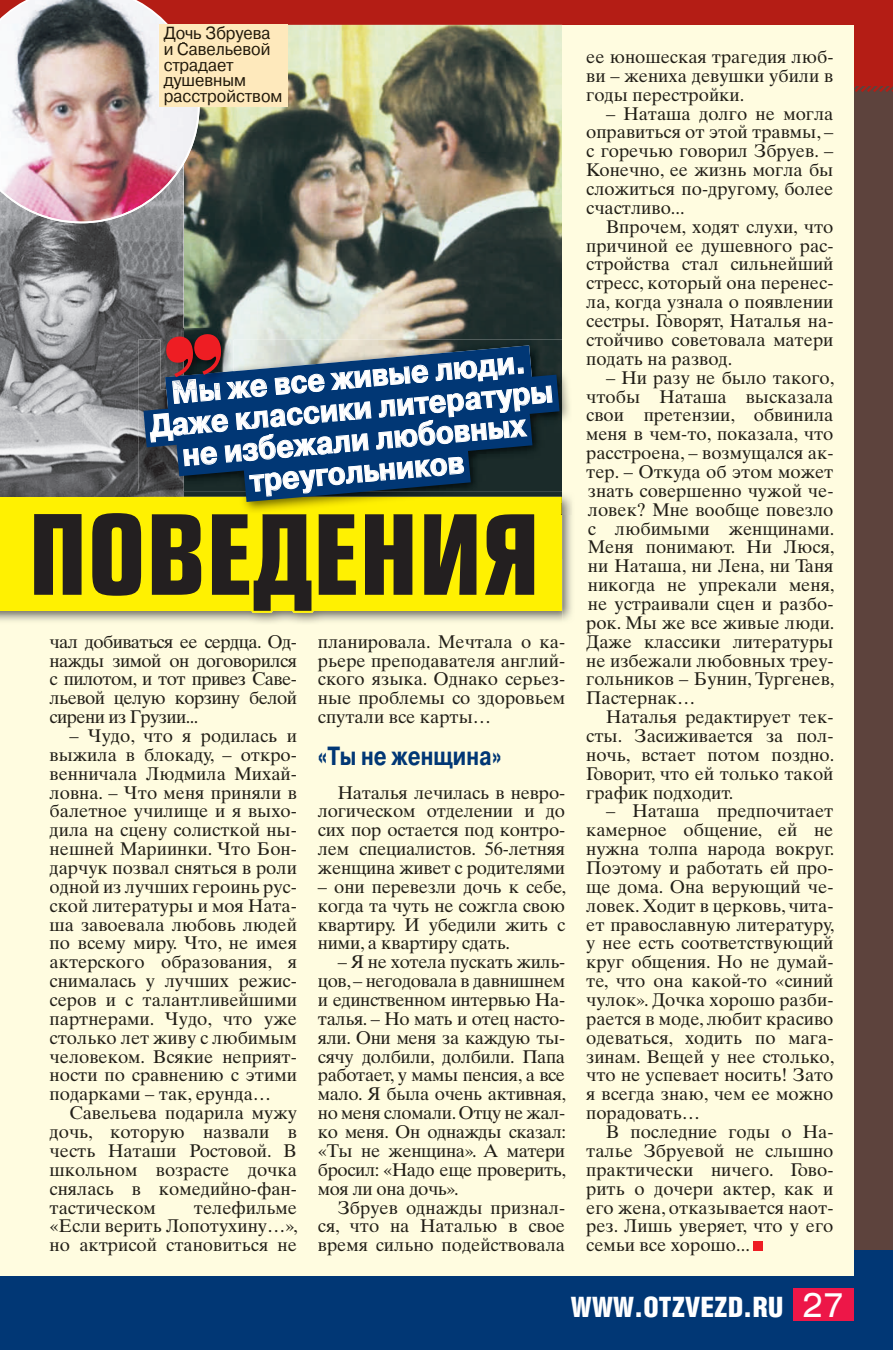
<style>
.page{position:relative;width:893px;height:1350px;background:#fff}
.page>*{position:absolute;margin:0;border:0;box-sizing:border-box;transform-origin:0 0}
.t1{font:700 107.62px "Europe Cond";color:#231f20}
.t2{font:700 31.5px/31.5px "Pragmatica";color:#fff;text-align:center;scale:.9 1}
.t3{font:900 28.18px "Helios Cond";color:#fff}
.t4{font:700 26.25px "Pragmatica";color:#013775;scale:.79 1}
.t5{font:18.38px/18.9px "Times Ten LTCYR";color:#211e17;text-align:justify}
.t6{font:17.5px/15.8px "Pragmatica";color:#20180a;scale:.93 1}
.s1{font-family:"Helios Ext";font-weight:400;font-size:33.43px}
.s2{color:#fcfcfc}
.s3{color:#fdfdfd}
</style>
<div class="page">
<div style="left:0;top:0;width:893px;height:1349px;background:#5d433d"></div>
<div style="left:0;top:1250px;width:893px;height:99px;background:#013775"></div>
<div style="left:271px;top:0;width:622px;height:92px;background:#b41d15"></div>
<img style="left:184px;top:25px;width:378px;height:309px">
<img style="left:0;top:223px;width:184px;height:268px">
<div style="left:0;top:559px;width:853px;height:716px;background:#fffce0"></div>
<div style="left:562px;top:25px;width:291px;height:1250px;background:#fffce0"></div>
<div style="left:753px;top:1241px;width:10px;height:10px;background:#ee1d23"></div>
<div style="left:793px;top:1288px;width:60px;height:32px;background:#ed1748"></div>
<img style="left:0;top:491px;width:143px;height:6px">
<img style="left:0;top:610px;width:562px;height:13px">
<div style="left:0;top:497px;width:562px;height:113px;background:#fff101"></div>
<svg style="left:0;top:514px;width:536px;height:99px"></svg>
<img style="left:138px;top:339px;width:431px;height:152px">
<img style="left:563px;top:495px;width:9px;height:19px">
<img style="left:161px;top:329px;width:73px;height:5px">
<svg style="left:143px;top:334px;width:420px;height:180px"></svg>
<div style="left:159px;top:25px;width:129px;height:19px;background:#fee9bc"></div>
<div style="left:159px;top:40px;width:129px;height:20px;background:#fee9bc"></div>
<div style="left:159px;top:56px;width:129px;height:19px;background:#fee9bc"></div>
<div style="left:159px;top:72px;width:129px;height:19px;background:#fee9bc"></div>
<div style="left:159px;top:88px;width:129px;height:19px;background:#fee9bc"></div>
<img style="left:0;top:0;width:271px;height:223px">
<div style="left:164px;top:61px;width:70px;height:11px;background:#fee9bc"></div>
<hr style="left:164px;top:72px;width:70px;height:2px;background:#fee9bc">
<div style="left:164px;top:77px;width:82px;height:11px;background:#fee9bc"></div>
<hr style="left:164px;top:88px;width:82px;height:2px;background:#fee9bc">
<div style="left:165px;top:90px;width:116px;height:15px;background:#fee9bc"></div>
<p class="t6" style="left:164px;top:26px;width:116px">Дочь Зб ева и Савельевой</p>
<p class="t6" style="left:164px;top:18px;width:87px;line-height:31.5px;text-indent:62px">ру стр да ает</p>
<p class="t6" style="left:164px;top:73px;width:129px">душевным расстройством</p>
<p class="t5" style="left:586px;top:47px;width:249px">ее юношеская трагедия люб&shy;ви – жениха девушки убили в годы перестройки.</p>
<p class="t5" style="left:586px;top:104px;width:249px;text-indent:20px">– Наташа долго не могла оправиться от этой травмы, – с горечью говорил Збруев. – Конечно, ее жизнь могла бы сложиться по-другому, более счастливо...</p>
<p class="t5" style="left:586px;top:217px;width:249px;text-indent:20px">Впрочем, ходят слухи, что причиной ее душевного рас&shy;стройства стал сильнейший стресс, который она перенес&shy;ла, когда узнала о появлении сестры. Говорят, Наталья на&shy;стойчиво советовала матери подать на развод.</p>
<p class="t5" style="left:586px;top:368px;width:250px;text-indent:20px">– Ни разу не было такого, чтобы Наташа высказала свои претензии, обвинила меня в чем-то, показала, что расстроена, – возмущался ак&shy;тер. – Откуда об этом может знать совершенно чужой че&shy;ловек? Мне вообще повезло с любимыми женщинами.<br>Меня понимают. Ни Люся, ни Наташа, ни Лена, ни Таня никогда не упрекали меня, не устраивали сцен и разбо&shy;рок. Мы же все живые люди.<br>Даже классики литературы не избежали любовных треу&shy;гольников – Бунин, Тургенев, Пастернак…</p>
<p class="t5" style="left:586px;top:707px;width:250px;text-indent:20px">Наталья редактирует тек&shy;сты. Засиживается за пол&shy;ночь, встает потом поздно.<br>Говорит, что ей только такой график подходит.</p>
<p class="t5" style="left:586px;top:801px;width:250px;text-indent:20px">– Наташа предпочитает камерное общение, ей не нужна толпа народа вокруг.<br>Поэтому и работать ей про&shy;ще дома. Она верующий че&shy;ловек. Ходит в церковь, чита&shy;ет православную литературу, у нее есть соответствующий круг общения. Но не думай&shy;те, что она какой-то «синий чулок». Дочка хорошо разби&shy;рается в моде, любит красиво одеваться, ходить по мага&shy;зинам. Вещей у нее столько, что не успевает носить! Зато я всегда знаю, чем ее можно порадовать…</p>
<p class="t5" style="left:586px;top:1122px;width:249px;text-indent:20px">В последние годы о На&shy;талье Збруевой не слышно практически ничего. Гово&shy;рить о дочери актер, как и его жена, отказывается наот&shy;рез. Лишь уверяет, что у его семьи все хорошо...</p>
<h3 class="t3" style="left:571px;top:1291px;width:275px">WWW.OTZVEZD.RU <span class="s1">27</span></h3>
<h2 class="t2" style="left:146px;top:379px;width:451px;rotate:-5deg"><span class="s2">М</span><span class="s3">ы</span> же все живые люди.<br>Даже классики литературы не избежали любовных треугольников</h2>
<h1 class="t1" style="left:28px;top:484px;width:513px">ПОВЕДЕНИЯ</h1>
<p class="t5" style="left:50px;top:632px;width:249px">чал добиваться ее сердца. Од&shy;нажды зимой он договорился с пилотом, и тот привез Саве&shy;льевой целую корзину белой сирени из Грузии...</p>
<p class="t5" style="left:50px;top:726px;width:249px;text-indent:20px">– Чудо, что я родилась и выжила в блокаду, – откро&shy;венничала Людмила Михай&shy;ловна. – Что меня приняли в балетное училище и я выхо&shy;дила на сцену солисткой ны&shy;нешней Мариинки. Что Бон&shy;дарчук позвал сняться в роли одной из лучших героинь рус&shy;ской литературы и моя Ната&shy;ша завоевала любовь людей по всему миру. Что, не имея актерского образования, я снималась у лучших режис&shy;серов и с талантливейшими партнерами. Чудо, что уже столько лет живу с любимым человеком. Всякие неприят&shy;ности по сравнению с этими подарками – так, ерунда…</p>
<p class="t5" style="left:50px;top:1103px;width:249px;text-indent:20px">Савельева подарила мужу дочь, которую назвали в честь Наташи Ростовой. В школьном возрасте дочка снялась в комедийно-фан&shy;тастическом</p>
<p class="t5" style="left:318px;top:632px;width:249px">планировала. Мечтала о ка&shy;рьере преподавателя англий&shy;ского языка. Однако серьез&shy;ные проблемы со здоровьем спутали все карты…</p>
<h3 class="t4" style="left:318px;top:738px;width:234px">«Ты не женщина»</h3>
<p class="t5" style="left:318px;top:782px;width:249px;text-indent:20px">Наталья лечилась в невро&shy;логическом отделении и до сих пор остается под контро&shy;лем специалистов. 56-летняя женщина живет с родителями</p>
<p class="t5" style="left:318px;top:877px;width:250px">– они перевезли дочь к себе, когда та чуть не сожгла свою квартиру. И убедили жить с ними, а квартиру сдать.</p>
<p class="t5" style="left:318px;top:952px;width:250px;text-indent:20px">– Я не хотела пускать жиль&shy;цов, – негодовала в да внишнем и единственном интервью На&shy;талья. – Но мать и отец насто&shy;яли. Они меня за каждую ты&shy;сячу долбили, долбили. Папа работает, у мамы пенсия, а все мало. Я была очень активная, но меня сломали. Отцу не жал&shy;ко меня. Он однажды сказал: «Ты не женщина». А матери бросил: «Надо еще проверить, моя ли она дочь».</p>
<p class="t5" style="left:318px;top:1197px;width:249px;text-indent:20px">Збруев однажды признал&shy;ся, что на Наталью в свое время сильно подействовала</p>
<p class="t5" style="left:50px;top:1197px;width:250px;text-indent:144px">телефильме «Если верить Лопотухину…», но актрисой становиться не</p>
</div>
